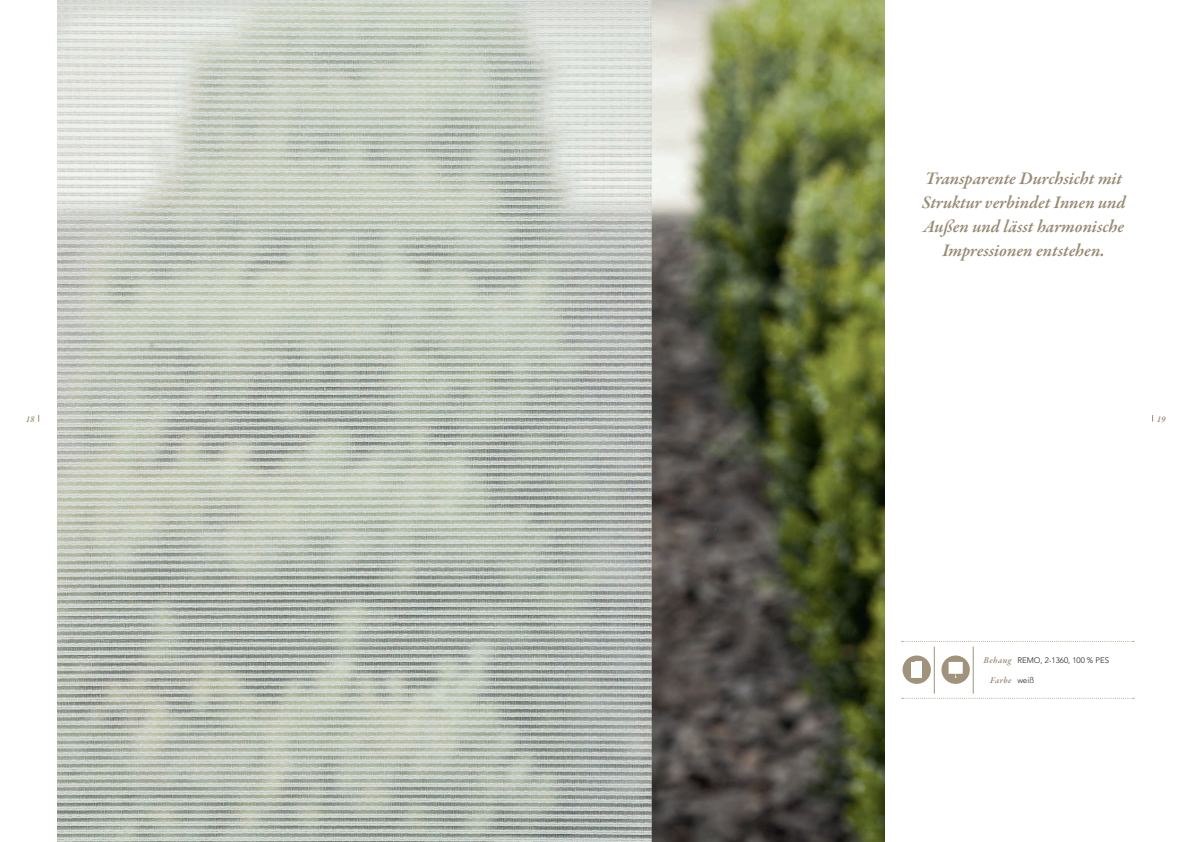
<style>
.page{position:relative;width:1190px;height:842px;background:#fff}
.page>*{position:absolute;margin:0;border:0;box-sizing:border-box;transform-origin:0 0}
.t1{font:italic 600 18px/24px "Garamond Premr Pro";letter-spacing:-.005em;color:#998a75;text-align:center}
.t2{font:italic 600 9px "Garamond Premr Pro";letter-spacing:.045em;color:#998a75}
.t3{font:300 8px "Avenir";color:#231f20}
</style>
<div class="page">
<img style="left:57px;top:0;width:828px;height:841px">
<div style="left:903px;top:655px;width:28px;height:28px;background:#a1937b;border-radius:50%"></div>
<hr style="left:911px;top:661px;width:3px;height:15px;background:#fcfefe">
<svg style="left:911px;top:676px;width:11px;height:2px"></svg>
<div style="left:915px;top:661px;width:7px;height:16px;background:#fcfefe"></div>
<hr style="left:934px;top:646px;width:1px;height:47px;background:#a1937b">
<div style="left:941px;top:655px;width:29px;height:28px;background:#a1937b;border-radius:50%"></div>
<svg style="left:949px;top:661px;width:14px;height:16px"></svg>
<hr style="left:973px;top:646px;width:1px;height:47px;background:#a1937b">
<svg style="left:902px;top:697px;width:232px;height:1px"></svg>
<p class="t1" style="left:922px;top:167px;width:206px">Transparente Durchsicht mit<br>Struktur verbindet Innen und<br>Außen und lässt harmonische<br>Impressionen entstehen.</p>
<p class="t2" style="left:26px;top:413px;width:10px">18</p>
<p class="t2" style="left:1157px;top:413px;width:10px">19</p>
<p class="t2" style="left:984px;top:655px;width:30px">Behang</p>
<p class="t2" style="left:990px;top:675px;width:23px">Farbe</p>
<p class="t3" style="left:1017px;top:655px;width:93px">REMO, 2-1360, 100 % PES</p>
<p class="t3" style="left:1017px;top:675px;width:18px">weiß</p>
</div>
